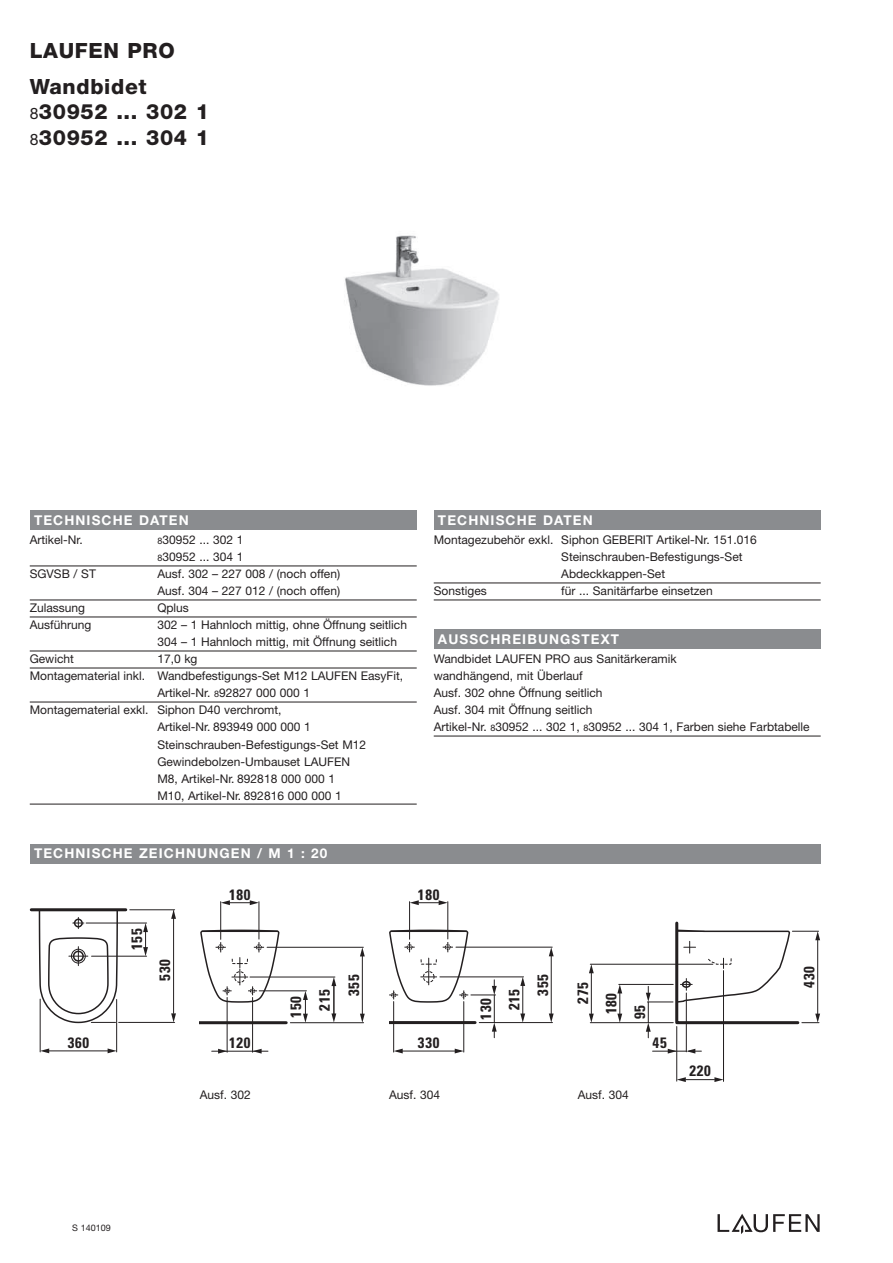
<style>
.page{position:relative;width:893px;height:1263px;background:#fff}
.page>*{position:absolute;margin:0;border:0;box-sizing:border-box;transform-origin:0 0}
.t1{font:800 21px/25.5px "Helvetica Neue";letter-spacing:.03em;color:#231f20}
.t2{font:700 condensed 15px/28.5px "Univers";letter-spacing:.05em;color:#231f20}
.t3{font:700 13.5px "Helvetica Neue";letter-spacing:.085em;color:#fff}
.t4{font:12px/17px "Helvetica Neue";color:#231f20}
.t5{font:9px "Helvetica Neue";color:#231f20}
.s1{font-weight:400;font-size:15.75px}
.s2{font-size:9px}
</style>
<div class="page">
<div style="left:30px;top:844px;width:791px;height:19px;background:#8a8c8f"></div>
<div style="left:30px;top:510px;width:387px;height:19px;background:#8a8c8f"></div>
<div style="left:434px;top:510px;width:387px;height:19px;background:#8a8c8f"></div>
<svg style="left:717px;top:1214px;width:103px;height:20px"></svg>
<img style="left:345px;top:235px;width:154px;height:151px">
<hr style="left:30px;top:566px;width:387px;height:1px;background:#231f20">
<hr style="left:30px;top:600px;width:387px;height:1px;background:#231f20">
<hr style="left:30px;top:617px;width:387px;height:1px;background:#231f20">
<hr style="left:30px;top:651px;width:387px;height:1px;background:#231f20">
<hr style="left:30px;top:668px;width:387px;height:1px;background:#231f20">
<hr style="left:30px;top:702px;width:387px;height:1px;background:#231f20">
<hr style="left:30px;top:804px;width:387px;height:1px;background:#231f20">
<hr style="left:434px;top:583px;width:387px;height:1px;background:#231f20">
<hr style="left:434px;top:600px;width:387px;height:1px;background:#231f20">
<div style="left:434px;top:629px;width:387px;height:19px;background:#8a8c8f"></div>
<hr style="left:434px;top:736px;width:387px;height:1px;background:#231f20">
<hr style="left:220px;top:902px;width:1px;height:37px;background:#231f20">
<hr style="left:259px;top:902px;width:1px;height:37px;background:#231f20">
<svg style="left:221px;top:900px;width:38px;height:5px"></svg>
<hr style="left:259px;top:990px;width:47px;height:1px;background:#231f20">
<hr style="left:267px;top:947px;width:96px;height:1px;background:#231f20">
<hr style="left:290px;top:1022px;width:74px;height:1px;background:#231f20">
<svg style="left:360px;top:947px;width:5px;height:9px"></svg>
<svg style="left:360px;top:1014px;width:5px;height:9px"></svg>
<hr style="left:362px;top:956px;width:1px;height:59px;background:#231f20">
<svg style="left:303px;top:991px;width:5px;height:32px"></svg>
<hr style="left:200px;top:1021px;width:86px;height:3px;background:#231f20">
<svg style="left:201px;top:929px;width:78px;height:75px"></svg>
<hr style="left:227px;top:997px;width:1px;height:55px;background:#231f20">
<hr style="left:252px;top:997px;width:1px;height:55px;background:#231f20">
<svg style="left:253px;top:1049px;width:9px;height:4px"></svg>
<svg style="left:218px;top:1049px;width:9px;height:4px"></svg>
<hr style="left:212px;top:1051px;width:56px;height:1px;background:#231f20">
<hr style="left:250px;top:977px;width:85px;height:1px;background:#231f20">
<hr style="left:334px;top:982px;width:1px;height:35px;background:#231f20">
<svg style="left:331px;top:1013px;width:5px;height:9px"></svg>
<svg style="left:331px;top:977px;width:5px;height:9px"></svg>
<hr style="left:31px;top:908px;width:95px;height:3px;background:#231f20">
<hr style="left:119px;top:1022px;width:56px;height:1px;background:#231f20">
<hr style="left:130px;top:909px;width:45px;height:1px;background:#231f20">
<svg style="left:171px;top:910px;width:5px;height:9px"></svg>
<svg style="left:171px;top:1013px;width:5px;height:9px"></svg>
<hr style="left:173px;top:911px;width:1px;height:102px;background:#231f20">
<svg style="left:38px;top:908px;width:81px;height:146px"></svg>
<hr style="left:86px;top:923px;width:61px;height:1px;background:#231f20">
<hr style="left:92px;top:956px;width:55px;height:1px;background:#231f20">
<svg style="left:143px;top:923px;width:5px;height:33px"></svg>
<hr style="left:409px;top:902px;width:1px;height:37px;background:#231f20">
<hr style="left:448px;top:902px;width:1px;height:37px;background:#231f20">
<svg style="left:410px;top:900px;width:38px;height:5px"></svg>
<hr style="left:456px;top:947px;width:96px;height:1px;background:#231f20">
<hr style="left:479px;top:1022px;width:73px;height:1px;background:#231f20">
<svg style="left:549px;top:947px;width:5px;height:9px"></svg>
<svg style="left:549px;top:1013px;width:5px;height:9px"></svg>
<hr style="left:551px;top:955px;width:1px;height:59px;background:#231f20">
<hr style="left:440px;top:977px;width:84px;height:1px;background:#231f20">
<svg style="left:520px;top:977px;width:5px;height:45px"></svg>
<svg style="left:389px;top:929px;width:108px;height:109px"></svg>
<hr style="left:393px;top:1001px;width:1px;height:51px;background:#231f20">
<hr style="left:463px;top:1001px;width:1px;height:51px;background:#231f20">
<svg style="left:394px;top:1048px;width:9px;height:5px"></svg>
<svg style="left:455px;top:1048px;width:9px;height:5px"></svg>
<hr style="left:397px;top:1051px;width:64px;height:1px;background:#231f20">
<svg style="left:677px;top:1077px;width:46px;height:5px"></svg>
<hr style="left:590px;top:1022px;width:83px;height:1px;background:#231f20">
<hr style="left:619px;top:984px;width:54px;height:1px;background:#231f20">
<svg style="left:646px;top:921px;width:174px;height:117px"></svg>
<hr style="left:676px;top:1026px;width:1px;height:55px;background:#231f20">
<hr style="left:723px;top:1026px;width:1px;height:55px;background:#231f20">
<hr style="left:590px;top:964px;width:123px;height:1px;background:#231f20">
<svg style="left:589px;top:1013px;width:5px;height:10px"></svg>
<svg style="left:589px;top:964px;width:5px;height:9px"></svg>
<hr style="left:591px;top:973px;width:1px;height:40px;background:#231f20">
<hr style="left:686px;top:993px;width:1px;height:59px;background:#231f20">
<svg style="left:653px;top:1049px;width:48px;height:4px"></svg>
<svg style="left:617px;top:984px;width:5px;height:39px"></svg>
<h1 class="t1" style="left:30px;top:39px;width:147px">LAUFEN PRO</h1>
<h1 class="t1" style="left:30px;top:75px;width:181px">Wandbidet<br><span class="s1">8</span>30952 ... 302 1<br><span class="s1">8</span>30952 ... 304 1</h1>
<p class="t3" style="left:34px;top:515px;width:156px">TECHNISCHE DATEN</p>
<p class="t3" style="left:438px;top:515px;width:156px">TECHNISCHE DATEN</p>
<p class="t4" style="left:30px;top:533px;width:55px">Artikel-Nr.</p>
<p class="t4" style="left:157px;top:533px;width:88px"><span class="s2">8</span>30952 ... 302 1<br><span class="s2">8</span>30952 ... 304 1</p>
<p class="t4" style="left:30px;top:567px;width:68px">SGVSB / ST</p>
<p class="t4" style="left:157px;top:567px;width:184px">Ausf. 302 – 227 008 / (noch offen)<br>Ausf. 304 – 227 012 / (noch offen)</p>
<p class="t4" style="left:30px;top:601px;width:57px">Zulassung</p>
<p class="t4" style="left:157px;top:601px;width:33px">Qplus</p>
<p class="t4" style="left:30px;top:618px;width:63px">Ausführung</p>
<p class="t4" style="left:157px;top:618px;width:251px">302 – 1 Hahnloch mittig, ohne Öffnung seitlich<br>304 – 1 Hahnloch mittig, mit Öffnung seitlich</p>
<p class="t4" style="left:30px;top:652px;width:46px">Gewicht</p>
<p class="t4" style="left:157px;top:652px;width:42px">17,0 kg</p>
<p class="t4" style="left:30px;top:669px;width:375px">Montagematerial inkl. Wandbefestigungs-Set M12 LAUFEN EasyFit,</p>
<p class="t4" style="left:157px;top:686px;width:154px">Artikel-Nr. <span class="s2">8</span>92827 000 000 1</p>
<p class="t4" style="left:30px;top:703px;width:253px">Montagematerial exkl. Siphon D40 verchromt,</p>
<p class="t4" style="left:157px;top:720px;width:155px">Artikel-Nr. 893949 000 000 1</p>
<p class="t4" style="left:157px;top:737px;width:210px">Steinschrauben-Befestigungs-Set M12</p>
<p class="t4" style="left:157px;top:754px;width:194px">Gewindebolzen-Umbauset LAUFEN</p>
<p class="t4" style="left:157px;top:771px;width:179px">M8, Artikel-Nr. 892818 000 000 1</p>
<p class="t4" style="left:157px;top:788px;width:186px">M10, Artikel-Nr. 892816 000 000 1</p>
<p class="t4" style="left:434px;top:533px;width:325px">Montagezubehör exkl. Siphon GEBERIT Artikel-Nr. 151.016</p>
<p class="t4" style="left:561px;top:550px;width:183px">Steinschrauben-Befestigungs-Set</p>
<p class="t4" style="left:561px;top:567px;width:105px">Abdeckkappen-Set</p>
<p class="t4" style="left:434px;top:584px;width:55px">Sonstiges</p>
<p class="t4" style="left:561px;top:584px;width:153px">für ... Sanitärfarbe einsetzen</p>
<p class="t3" style="left:438px;top:634px;width:183px">AUSSCHREIBUNGSTEXT</p>
<p class="t4" style="left:434px;top:652px;width:377px">Wandbidet LAUFEN PRO aus Sanitärkeramik<br>wandhängend, mit Überlauf<br>Ausf. 302 ohne Öffnung seitlich<br>Ausf. 304 mit Öffnung seitlich<br>Artikel-Nr. <span class="s2">8</span>30952 ... 302 1, <span class="s2">8</span>30952 ... 304 1, Farben siehe Farbtabelle</p>
<p class="t3" style="left:34px;top:849px;width:295px">TECHNISCHE ZEICHNUNGEN / M 1 : 20</p>
<p class="t2" style="left:68px;top:1030px;width:23px">360</p>
<p class="t2" style="left:124px;top:950px;width:23px;rotate:-90deg">155</p>
<p class="t2" style="left:152px;top:980px;width:23px;rotate:-90deg">530</p>
<p class="t2" style="left:229px;top:881px;width:23px">180</p>
<p class="t2" style="left:229px;top:1030px;width:23px">120</p>
<p class="t2" style="left:283px;top:1018px;width:23px;rotate:-90deg">150</p>
<p class="t2" style="left:312px;top:1010px;width:23px;rotate:-90deg">215</p>
<p class="t2" style="left:341px;top:996px;width:23px;rotate:-90deg">355</p>
<p class="t2" style="left:418px;top:881px;width:23px">180</p>
<p class="t2" style="left:418px;top:1030px;width:23px">330</p>
<p class="t2" style="left:473px;top:1019px;width:23px;rotate:-90deg">130</p>
<p class="t2" style="left:502px;top:1010px;width:21px;rotate:-90deg">215</p>
<p class="t2" style="left:530px;top:996px;width:23px;rotate:-90deg">355</p>
<p class="t2" style="left:570px;top:1004px;width:23px;rotate:-90deg">275</p>
<p class="t2" style="left:599px;top:1019px;width:28px;text-indent:5px;rotate:-90deg">180<br>95</p>
<p class="t2" style="left:653px;top:1030px;width:16px">45</p>
<p class="t2" style="left:689px;top:1058px;width:23px">220</p>
<p class="t2" style="left:796px;top:988px;width:23px;rotate:-90deg">430</p>
<p class="t5" style="left:72px;top:1224px;width:40px">S 140109</p>
<p class="t4" style="left:200px;top:1088px;width:53px">Ausf. 302</p>
<p class="t4" style="left:389px;top:1088px;width:53px">Ausf. 304</p>
<p class="t4" style="left:578px;top:1088px;width:53px">Ausf. 304</p>
</div>
